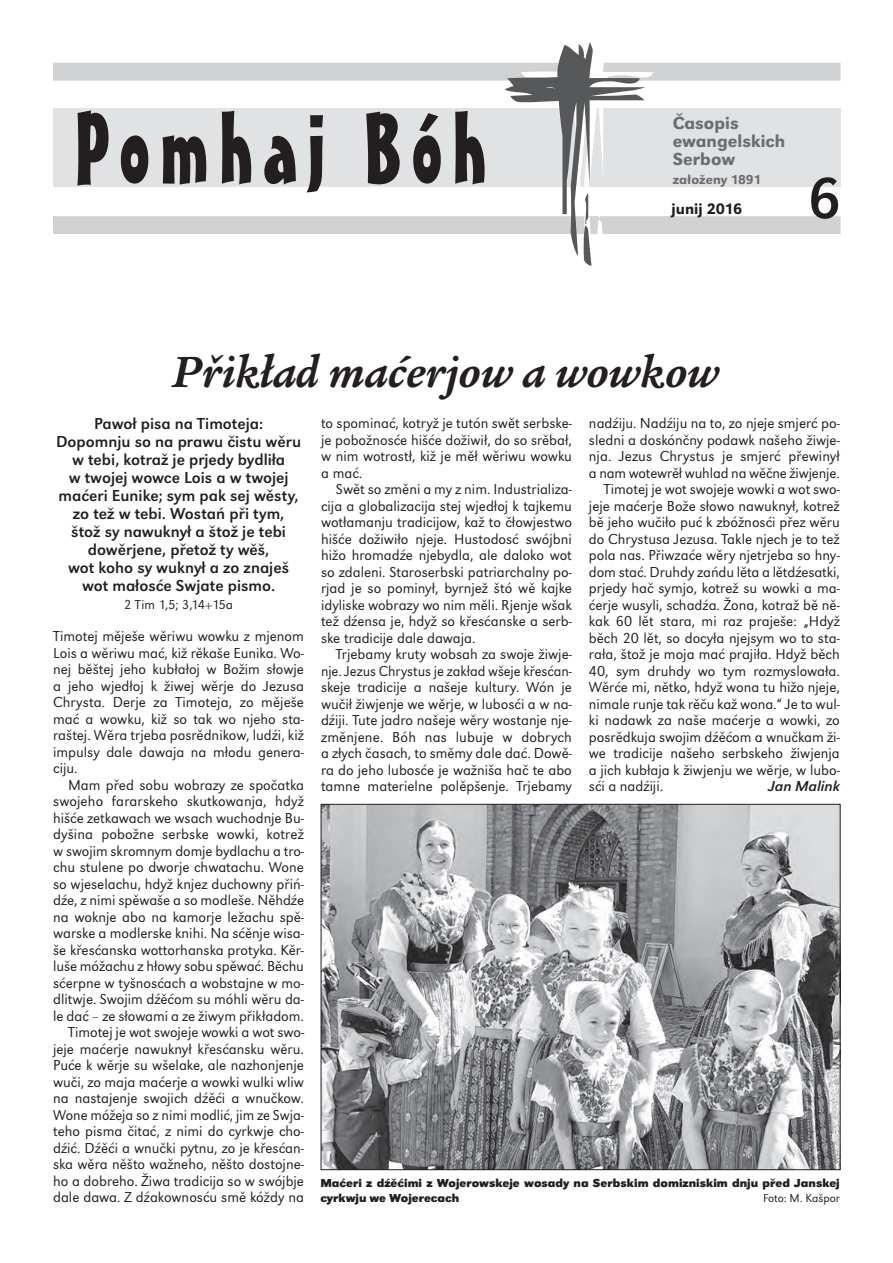
<style>
.page{position:relative;width:893px;height:1263px;background:#fff}
.page>*{position:absolute;margin:0;border:0;box-sizing:border-box;transform-origin:0 0}
.t1{font:60px "URW Grotesk TEE";color:#231f20}
.t2{font:italic 700 45px "Legacy Ser Itc TEE";color:#231f20}
.t3{font:500 18px/18px "URW Grotesk TEE";color:#6c6d70}
.t4{font:16.5px/18px "URW Grotesk TEE";color:#231f20;text-align:center}
.t5{font:500 15.75px "URW Grotesk TEE";color:#231f20}
.t6{font:15px/16.5px "URW Grotesk TEE Ligh";color:#231f20;text-align:justify}
.t7{font:italic 15px "URW Grotesk TEE";color:#231f20}
.t8{font:13.5px "URW Grotesk TEE Ligh";color:#231f20}
.t9{font:500 13.5px "URW Grotesk TEE";color:#6c6d70}
.t10{font:700 12px/15px "URW Grotesk TEE";color:#231f20}
.t11{font:12px "URW Grotesk TEE Ligh";color:#231f20}
</style>
<div class="page">
<div style="left:53px;top:216px;width:787px;height:18px;background:#d1d2d4"></div>
<div style="left:53px;top:109px;width:787px;height:78px;background:#e1e2e4"></div>
<div style="left:53px;top:63px;width:787px;height:18px;background:#d1d2d4"></div>
<svg style="left:505px;top:42px;width:154px;height:224px"></svg>
<svg style="left:77px;top:110px;width:32px;height:76px"></svg>
<svg style="left:121px;top:135px;width:27px;height:49px"></svg>
<svg style="left:163px;top:135px;width:43px;height:50px"></svg>
<svg style="left:222px;top:111px;width:29px;height:73px"></svg>
<svg style="left:264px;top:136px;width:32px;height:49px"></svg>
<svg style="left:306px;top:115px;width:17px;height:77px"></svg>
<svg style="left:366px;top:112px;width:34px;height:72px"></svg>
<svg style="left:413px;top:113px;width:28px;height:71px"></svg>
<svg style="left:455px;top:111px;width:29px;height:73px"></svg>
<img style="left:323px;top:806px;width:515px;height:362px">
<p class="t3" style="left:673px;top:115px;width:114px">Časopis ewangelskich<br>Serbow</p>
<p class="t9" style="left:673px;top:174px;width:90px">załoženy 1891</p>
<p class="t5" style="left:672px;top:202px;width:72px">junij 2016</p>
<h1 class="t1" style="left:807px;top:175px;width:35px">6</h1>
<h2 class="t2" style="left:172px;top:352px;width:549px">Přikład maćerjow a wowkow</h2>
<p class="t4" style="left:56px;top:416px;width:246px">Pawoł pisa na Timoteja:<br>Dopomnju so na prawu čistu wěru w tebi, kotraž je prjedy bydliła<br>w twojej wowce Lois a w twojej maćeri Eunike; sym pak sej wěsty, zo tež w tebi. Wostań při tym,<br>štož sy nawuknył a štož je tebi dowěrjene, přetož ty wěš,<br>wot koho sy wuknył a zo znaješ wot małosće Swjate pismo.</p>
<p class="t8" style="left:124px;top:599px;width:110px">2 Tim 1,5; 3,14+15a</p>
<p class="t6" style="left:53px;top:629px;width:252px">Timotej měješe wěriwu wowku z mjenom Lois a wěriwu mać, kiž rěkaše Eunika. Wo&shy;nej běštej jeho kubłałoj w Božim słowje a jeho wjedłoj k žiwej wěrje do Jezusa Chrysta. Derje za Timoteja, zo měješe mać a wowku, kiž so tak wo njeho sta&shy;raštej. Wěra trjeba posrědnikow, ludźi, kiž impulsy dale dawaja na młodu genera&shy;ciju.</p>
<p class="t6" style="left:53px;top:777px;width:252px;text-align:right">Mam před sobu wobrazy ze spočatka swojeho fararskeho skutkowanja, hdyž hišće zetkawach we wsach wuchodnje Bu&shy;dyšina pobožne serbske wowki, kotrež w swojim skromnym domje bydlachu a tro&shy;chu stulene po dworje chwatachu. Wone so wjeselachu, hdyž knjez duchowny přiń&shy;dźe, z nimi spěwaše a so modleše. Něhdźe na woknje abo na kamorje ležachu spě&shy;warske a modlerske knihi. Na sćěnje wisa&shy;še křesćanska wottorhanska protyka. Kěr&shy;luše móžachu z hłowy sobu spěwać. Běchu sćerpne w tyšnosćach a wobstajne w mo&shy;dlitwje. Swojim dźěćom su móhli wěru da&shy;le dać – ze słowami a ze žiwym přikładom.<br>Timotej je wot swojeje wowki a wot swo&shy;jeje maćerje nawuknył křesćansku wěru.<br>Puće k wěrje su wšelake, ale nazhonjenje wuči, zo maja maćerje a wowki wulki wliw na nastajenje swojich dźěći a wnučkow.<br>Wone móžeja so z nimi modlić, jim ze Swja&shy;teho pisma čitać, z nimi do cyrkwje cho&shy;dźić. Dźěći a wnučki pytnu, zo je křesćan&shy;ska wěra něšto wažneho, něšto dostojne&shy;ho a dobreho. Žiwa tradicija so w swójbje dale dawa. Z dźakownosću smě kóždy na</p>
<p class="t6" style="left:589px;top:416px;width:252px">nadźiju. Nadźiju na to, zo njeje smjerć po-</p>
<p class="t6" style="left:589px;top:433px;width:252px">sledni a do skónčny podawk našeho žiwje-</p>
<p class="t6" style="left:589px;top:449px;width:252px">nja. Jezus Chrystus je smjerć přewinył</p>
<p class="t6" style="left:589px;top:466px;width:252px">a nam wotewrěł wuhlad na wěčne žiwjenje.</p>
<p class="t6" style="left:604px;top:482px;width:238px">Timotej je wot swojeje wowki a wot swo-</p>
<p class="t6" style="left:589px;top:499px;width:252px">jeje maćerje Bože słowo nawuknył, kotrež</p>
<p class="t6" style="left:589px;top:515px;width:252px">bě jeho wučiło puć k zbóžnosći přez wěru</p>
<p class="t6" style="left:589px;top:532px;width:252px">do Chrystusa Jezusa. Takle njech je to tež</p>
<p class="t6" style="left:589px;top:548px;width:252px">pola nas. Přiwzaće wěry njetrjeba so hny-</p>
<p class="t6" style="left:589px;top:565px;width:252px">dom stać. Druhdy zańdu lěta a lětdźesatki,</p>
<p class="t6" style="left:589px;top:581px;width:252px">prjedy hač symjo, kotrež su wowki a ma-</p>
<p class="t6" style="left:589px;top:598px;width:252px">ćerje wusyli, schadźa. Žona, kotraž bě ně-</p>
<p class="t6" style="left:589px;top:614px;width:252px">kak 60 lět stara, mi raz praješe: „Hdyž</p>
<p class="t6" style="left:589px;top:631px;width:252px">běch 20 lět, so docyła njejsym wo to sta-</p>
<p class="t6" style="left:589px;top:647px;width:252px">rała, štož je moja mać prajiła. Hdyž běch</p>
<p class="t6" style="left:589px;top:664px;width:252px">40, sym druhdy wo tym rozmyslowała.</p>
<p class="t6" style="left:589px;top:680px;width:252px">Wěr će mi, nětko, hdyž wona tu hižo njeje,</p>
<p class="t6" style="left:589px;top:697px;width:252px">nimale runje tak rěču kaž wona.“ Je to wul-</p>
<p class="t6" style="left:589px;top:713px;width:252px">ki nadawk za naše maćerje a wowki, zo</p>
<p class="t6" style="left:589px;top:730px;width:252px">po srědkuja swojim dźěćom a wnučkam ži-</p>
<p class="t6" style="left:589px;top:746px;width:252px">we tradicije našeho serbskeho žiwjenja</p>
<p class="t6" style="left:589px;top:763px;width:252px">a jich kubłaja k žiwjenju we wěrje, w lubo-</p>
<p class="t6" style="left:589px;top:779px;width:76px">sći a nadźiji.</p>
<p class="t7" style="left:768px;top:780px;width:73px">Jan Malink</p>
<p class="t6" style="left:321px;top:416px;width:252px">to spominać, kotryž je tutón swět serbske&shy;je pobožnosće hišće dožiwił, do so srěbał, w nim wotrostł, kiž je měł wěriwu wowku a mać.</p>
<p class="t6" style="left:321px;top:482px;width:252px;text-indent:15px">Swět so změni a my z nim. Industrializa&shy;cija a globalizacija stej wjedłoj k tajkemu wotłamanju tradicijow, kaž to čłowjestwo hišće dožiwiło njeje. Hustodosć swójbni hižo hromadźe njebydla, ale daloko wot so zdaleni. Staroserbski patriarchalny po&shy;rjad je so pominył, byrnjež štó wě kajke idyliske wobrazy wo nim měli. Rjenje wšak tež dźensa je, hdyž so křesćanske a serb&shy;ske tradicije dale dawaja.</p>
<p class="t6" style="left:321px;top:647px;width:252px;text-indent:15px">Trjebamy kruty wobsah za swoje ži wje&shy;nje. Jezus Chrystus je zakład wšeje kře sćan&shy;skeje tradicije a našeje kultury. Wón je wučił žiwjenje we wěrje, w lubosći a w na&shy;dźiji. Tute jadro našeje wěry wostanje nje&shy;změnjene. Bóh nas lubuje w dobrych a złych časach, to směmy dale dać. Dowě&shy;ra do jeho lubosće je wažniša hač te abo tamne materielne polěpšenje. Trjebamy</p>
<p class="t10" style="left:320px;top:1177px;width:521px">Maćeri z dźěćimi z Wojerowskeje wosady na Serbskim domizniskim dnju před Janskej cyrkwju we Wojerecach</p>
<p class="t11" style="left:763px;top:1193px;width:78px">Foto: M. Kašpor</p>
</div>
